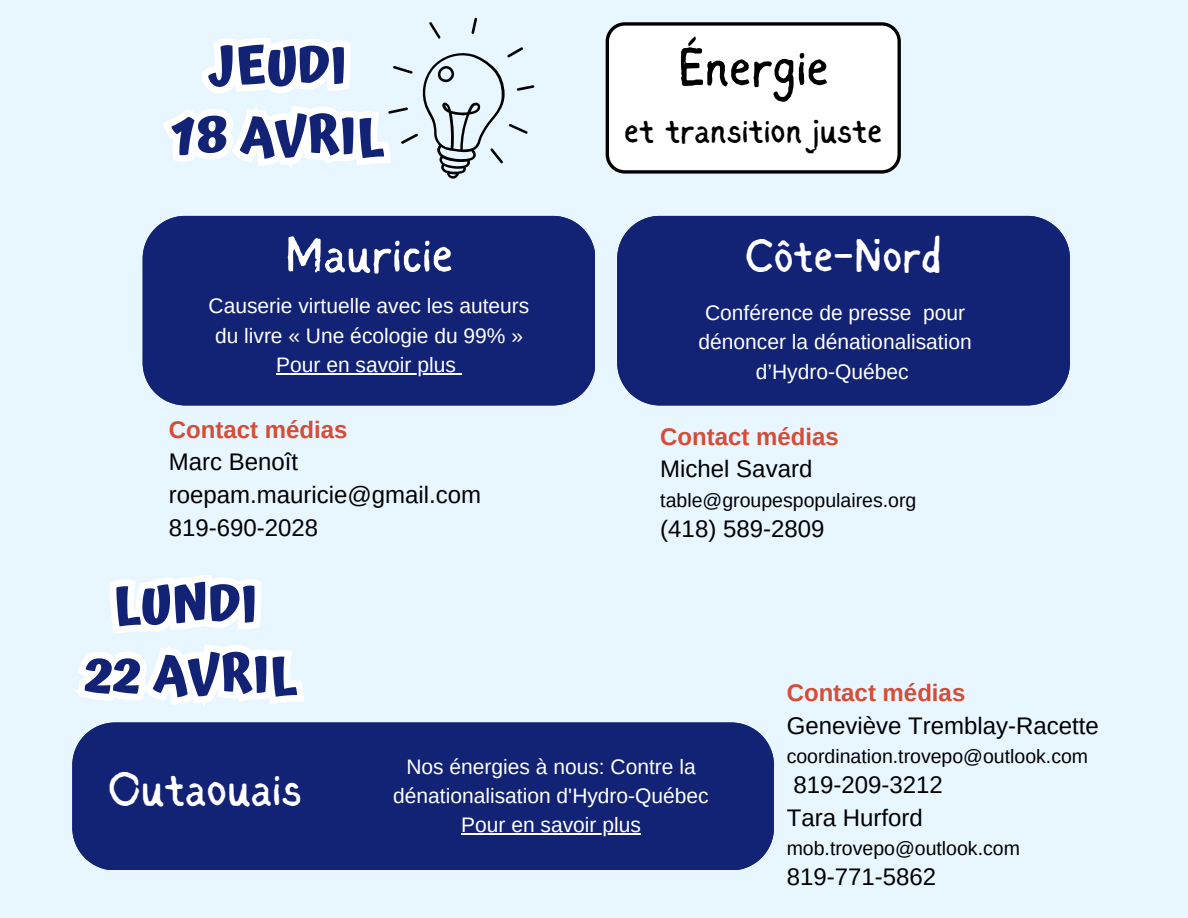
<style>
.page{position:relative;width:1188px;height:918px;background:#e8f6ff}
.page>*{position:absolute;margin:0;border:0;box-sizing:border-box;transform-origin:0 0}
.t1{font:53.4px "Sigher";color:#000}
.t2{font:51.6px "Sigher";color:#fff}
.t3{font:700 51.3px/70.3px "Atma";color:#122274;text-align:center}
.t4{font:48.6px "Sigher";color:#fff}
.t5{font:47.1px "Sigher";color:#fff}
.t6{font:35.7px "Sigher";color:#000}
.t7{font:24px/32.7px "Arimo";color:#000}
.t8{font:700 24px "Arimo";color:#d54d37}
.t9{font:21px/29.2px "Arimo";color:#fff;text-align:center}
.t10{font:19.5px "Arimo";color:#000}
</style>
<div class="page">
<div style="left:143px;top:216px;width:452px;height:189px;background:#122274"></div>
<div style="left:617px;top:216px;width:452px;height:189px;background:#122274"></div>
<div style="left:72px;top:723px;width:702px;height:147px;background:#122274"></div>
<svg style="left:606px;top:22px;width:294px;height:152px;background:#efefef"></svg>
<hr style="left:461px;top:834px;width:180px;height:1px;background:#fff">
<svg style="left:163px;top:18px;width:371px;height:161px"></svg>
<svg style="left:72px;top:575px;width:240px;height:152px"></svg>
<hr style="left:276px;top:373px;width:180px;height:1px;background:#fff">
<h3 class="t3" style="left:171px;top:30px;width:214px">JEUDI<br>18 AVRIL</h3>
<h1 class="t1" style="left:678px;top:46px;width:152px">Énergie</h1>
<h3 class="t6" style="left:624px;top:116px;width:259px">et transition juste</h3>
<h2 class="t2" style="left:285px;top:234px;width:170px">Mauricie</h2>
<h3 class="t5" style="left:745px;top:236px;width:198px">Côte-Nord</h3>
<p class="t9" style="left:209px;top:291px;width:322px">Causerie virtuelle avec les auteurs du livre « Une écologie du 99% »<br>Pour en savoir plus</p>
<p class="t9" style="left:699px;top:298px;width:275px">Conférence de presse pour dénoncer la dénationalisation d’Hydro-Québec</p>
<p class="t8" style="left:169px;top:416px;width:180px">Contact médias</p>
<p class="t7" style="left:169px;top:446px;width:314px">Marc Benoît roepam.mauricie@gmail.com<br>819-690-2028</p>
<p class="t8" style="left:660px;top:423px;width:180px">Contact médias</p>
<p class="t7" style="left:660px;top:453px;width:154px">Michel Savard</p>
<p class="t10" style="left:660px;top:489px;width:258px">table@groupespopulaires.org</p>
<p class="t7" style="left:660px;top:512px;width:166px">(418) 589-2809</p>
<h3 class="t3" style="left:85px;top:568px;width:213px">LUNDI<br>22 AVRIL</h3>
<h3 class="t4" style="left:108px;top:769px;width:195px">Outaouais</h3>
<p class="t9" style="left:393px;top:752px;width:317px">Nos énergies à nous: Contre la dénationalisation d'Hydro-Québec<br>Pour en savoir plus</p>
<p class="t8" style="left:787px;top:679px;width:180px">Contact médias</p>
<p class="t7" style="left:787px;top:709px;width:314px">Geneviève Tremblay-Racette</p>
<p class="t10" style="left:787px;top:745px;width:303px">coordination.trovepo@outlook.com</p>
<p class="t7" style="left:787px;top:769px;width:158px">819-209-3212<br>Tara Hurford</p>
<p class="t10" style="left:787px;top:837px;width:235px">mob.trovepo@outlook.com</p>
<p class="t7" style="left:787px;top:861px;width:151px">819-771-5862</p>
</div>
